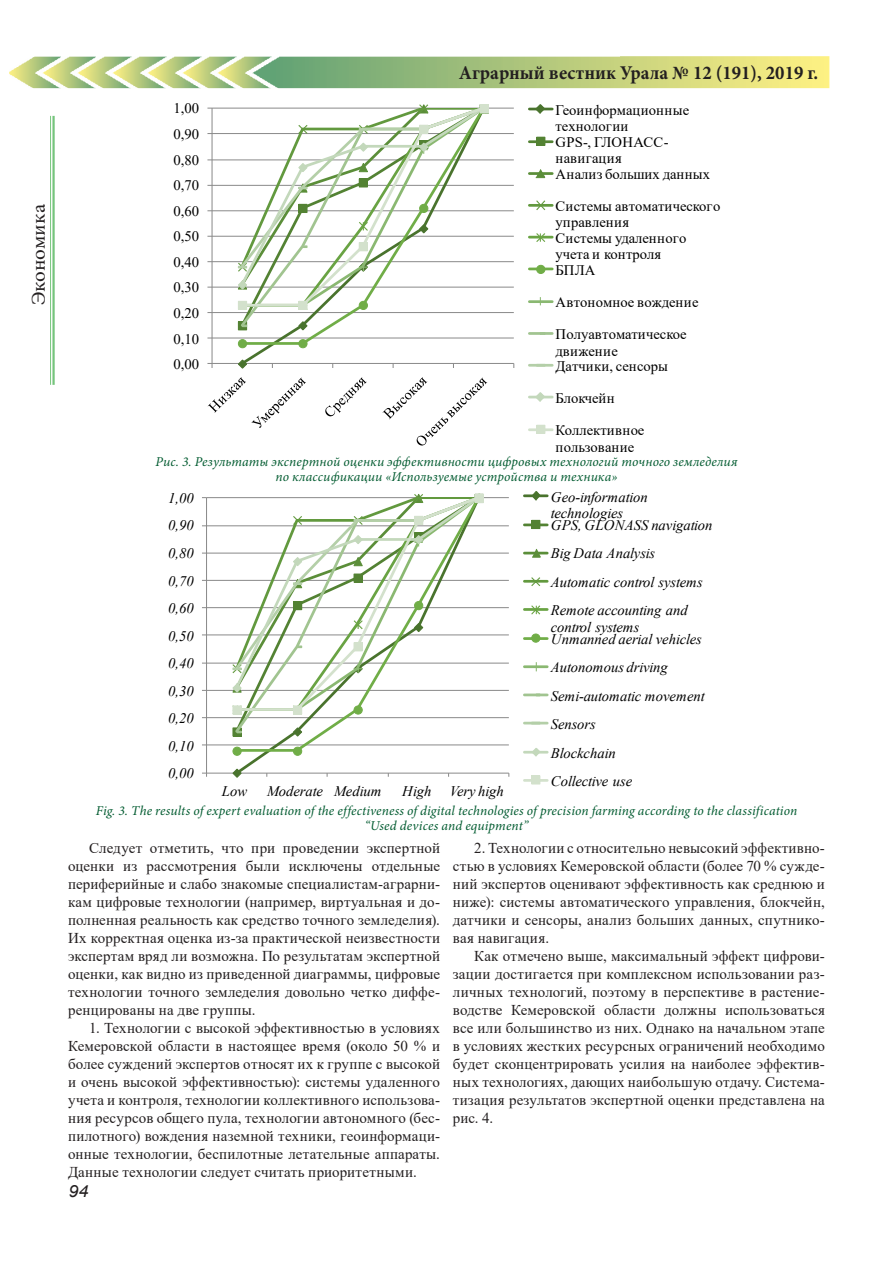
<style>
.page{position:relative;width:893px;height:1263px;background:#fff}
.page>*{position:absolute;margin:0;border:0;box-sizing:border-box;transform-origin:0 0}
.t1{font:700 19.5px "Minion Pro";color:#231f20;scale:.96 1}
.t2{font:19.5px "Minion Pro";letter-spacing:-.005em;color:#231f20;scale:1.08 1}
.t3{font:italic 16.8px "Arial";color:#231f20;scale:1.08 1}
.Обычный{font:15px/18px "Times New Roman";letter-spacing:.005em;color:#231f20;text-align:justify}
.Абзац_списка{font:15px/18px "Times New Roman";letter-spacing:.02em;color:#231f20;text-align:justify}
.t4{font:italic 14.55px/28.5px "Times New Roman";color:#000}
.t5{font:14.55px/16px "Times New Roman";color:#000}
.рисунок{font:italic 13.5px "Minion Pro";letter-spacing:.01em;color:#025b30}
</style>
<div class="page">
<img style="left:9px;top:56px;width:820px;height:32px">
<hr style="left:52px;top:116px;width:3px;height:269px;background:#40ae49">
<hr style="left:50px;top:116px;width:1px;height:269px;background:#40ae49">
<svg style="left:207px;top:104px;width:347px;height:342px"></svg>
<svg style="left:202px;top:491px;width:347px;height:294px"></svg>
<h1 class="t2" style="left:26px;top:305px;width:95px;rotate:-90deg">Экономика</h1>
<h1 class="t1" style="left:459px;top:59px;width:376px">Аграрный вестник Урала № 12 (191), 2019 г.</h1>
<p class="t5" style="left:173px;top:100px;width:27px">1,00</p>
<p class="t5" style="left:556px;top:101px;width:156px">Геоинформационные технологии<br>GPS-, ГЛОНАСС&shy;навигация<br>Анализ больших данных</p>
<p class="t5" style="left:556px;top:197px;width:166px">Системы автоматического управления<br>Системы удаленного учета и контроля<br>БПЛА</p>
<p class="t5" style="left:556px;top:294px;width:144px">Автономное вождение</p>
<p class="t5" style="left:556px;top:326px;width:133px">Полуавтоматическое движение<br>Датчики, сенсоры</p>
<p class="t5" style="left:556px;top:390px;width:61px">Блокчейн</p>
<p class="t5" style="left:556px;top:422px;width:90px">Коллективное пользование</p>
<p class="t5" style="left:173px;top:126px;width:27px">0,90</p>
<p class="t5" style="left:173px;top:151px;width:27px">0,80</p>
<p class="t5" style="left:173px;top:177px;width:27px">0,70</p>
<p class="t5" style="left:173px;top:202px;width:27px">0,60</p>
<p class="t5" style="left:173px;top:228px;width:27px">0,50</p>
<p class="t5" style="left:173px;top:253px;width:27px">0,40</p>
<p class="t5" style="left:173px;top:279px;width:27px">0,30</p>
<p class="t5" style="left:173px;top:305px;width:27px">0,20</p>
<p class="t5" style="left:173px;top:330px;width:27px">0,10</p>
<p class="t5" style="left:173px;top:356px;width:27px">0,00</p>
<p class="рисунок" style="left:155px;top:453px;width:584px">Рис. 3. Результаты экспертной оценки эффективности цифровых технологий точного земледелия</p>
<p class="рисунок" style="left:275px;top:468px;width:343px">по классификации «Используемые устройства и техника»</p>
<p class="t4" style="left:168px;top:483px;width:27px">1,00</p>
<p class="t4" style="left:168px;top:511px;width:27px">0,90</p>
<p class="t4" style="left:168px;top:539px;width:27px">0,80</p>
<p class="t4" style="left:168px;top:566px;width:27px">0,70</p>
<p class="t4" style="left:168px;top:594px;width:27px">0,60</p>
<p class="t4" style="left:168px;top:621px;width:27px">0,50</p>
<p class="t4" style="left:168px;top:649px;width:27px">0,40</p>
<p class="t4" style="left:168px;top:676px;width:27px">0,30</p>
<p class="t4" style="left:168px;top:704px;width:27px">0,20</p>
<p class="t4" style="left:168px;top:731px;width:27px">0,10</p>
<p class="t4" style="left:168px;top:759px;width:27px">0,00</p>
<p class="t4" style="left:222px;top:776px;width:27px">Low</p>
<p class="t4" style="left:267px;top:776px;width:116px">Moderate Medium</p>
<p class="t4" style="left:402px;top:776px;width:31px">High</p>
<p class="t4" style="left:450px;top:776px;width:55px">Very high</p>
<p class="t4" style="left:551px;top:488px;width:98px;line-height:16.4px">Geo-information technologies</p>
<p class="t4" style="left:551px;top:510px;width:163px">GPS, GLONASS navigation<br>Big Data Analysis<br>Automatic control systems<br>Remote accounting and</p>
<p class="t4" style="left:551px;top:621px;width:153px;line-height:12px">control systems<br>Unmanned aerial vehicles</p>
<p class="t4" style="left:551px;top:653px;width:156px">Autonomous driving<br>Semi-automatic movement<br>Sensors<br>Blockchain<br>Collective use</p>
<p class="рисунок" style="left:96px;top:801px;width:703px">Fig. 3. The results of expert evaluation of the effectiveness of digital technologies of precision farming according to the classification</p>
<p class="рисунок" style="left:365px;top:816px;width:165px">“Used devices and equipment”</p>
<p class="Обычный" style="left:68px;top:838px;width:374px;text-indent:21px">Следует отметить, что при проведении экспертной оценки из рассмотрения были исключены отдельные периферийные и слабо знакомые специалистам-аграрни&shy;кам цифровые технологии (например, виртуальная и до&shy;полненная реальность как средство точного земледелия).<br>Их корректная оценка из-за практической неизвестности экспертам вряд ли возможна. По результатам экспертной оценки, как видно из приведенной диаграммы, цифровые технологии точного земледелия довольно четко диффе&shy;ренцированы на две группы.</p>
<p class="Абзац_списка" style="left:68px;top:1018px;width:374px;text-indent:21px">1. Технологии с высокой эффективностью в условиях Кемеровской области в настоящее время (около 50 % и более суждений экспертов относят их к группе с высокой и очень высокой эффективностью): системы удаленного учета и контроля, технологии коллективного использова&shy;ния ресурсов общего пула, технологии автономного (бес&shy;пилотного) вождения наземной техники, геоинформаци&shy;онные технологии, беспилотные летательные аппараты.<br>Данные технологии следует считать приоритетными.</p>
<p class="Абзац_списка" style="left:453px;top:838px;width:374px;text-indent:21px">2. Технологии с относительно невысокий эффективно&shy;стью в условиях Кемеровской области (более 70 % сужде&shy;ний экспертов оценивают эффективность как среднюю и ниже): системы автоматического управления, блокчейн, датчики и сенсоры, анализ больших данных, спутнико&shy;вая навигация.</p>
<p class="Обычный" style="left:453px;top:946px;width:374px;text-indent:21px">Как отмечено выше, максимальный эффект цифрови&shy;зации достигается при комплексном использовании раз&shy;личных технологий, поэтому в перспективе в растение&shy;водстве Кемеровской области должны использоваться все или большинство из них. Однако на начальном этапе в условиях жестких ресурсных ограничений необходимо будет сконцентрировать усилия на наиболее эффектив&shy;ных технологиях, дающих наибольшую отдачу. Система&shy;тизация результатов экспертной оценки представлена на рис. 4.</p>
<p class="t3" style="left:68px;top:1181px;width:20px">94</p>
</div>
